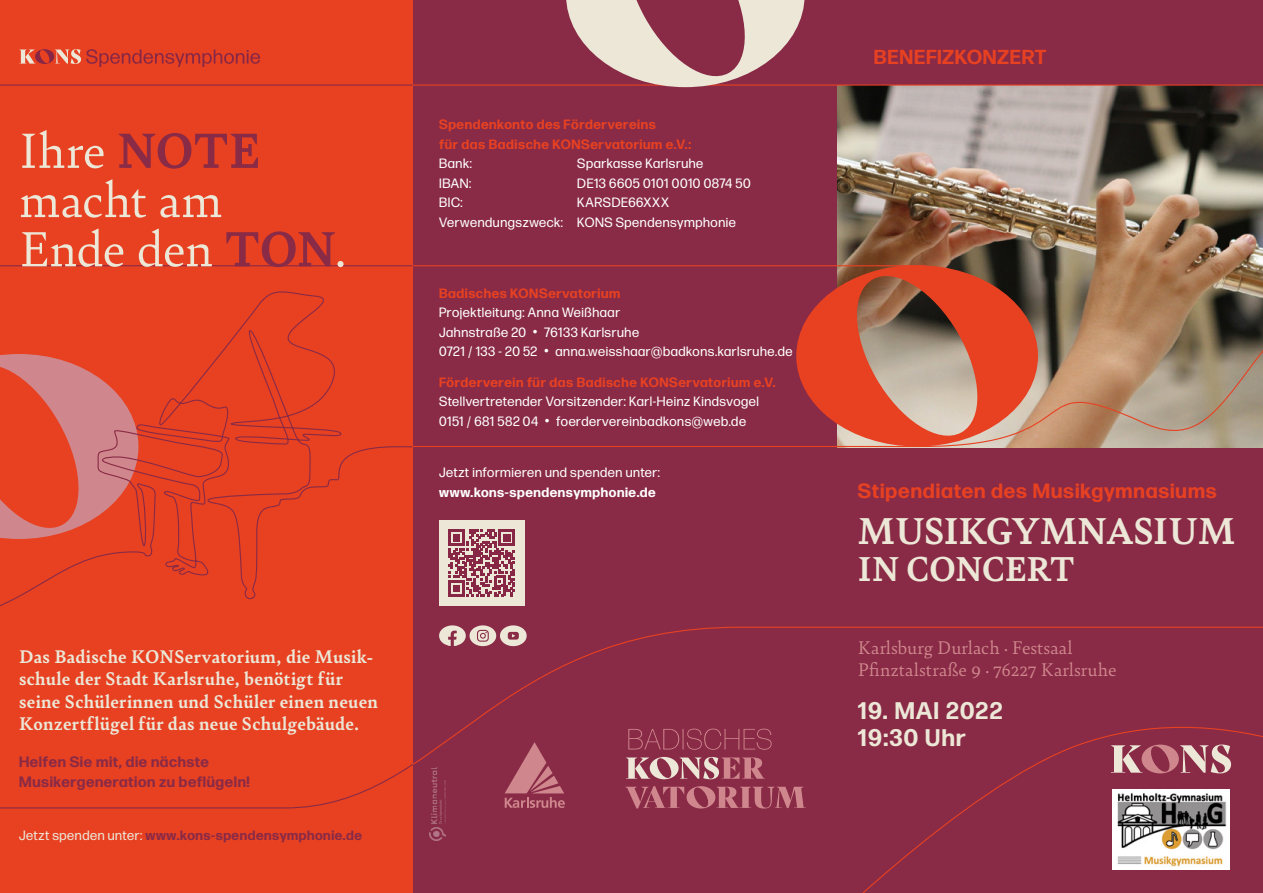
<style>
.page{position:relative;width:1263px;height:893px;background:#fff}
.page>*{position:absolute;margin:0;border:0;box-sizing:border-box;transform-origin:0 0}
.t1{font:52.5px "Bely";letter-spacing:-.005em;color:#ece7d7}
.t2{font:700 39.75px "Bely";letter-spacing:-.005em;color:#ece7d7}
.t3{font:700 36.75px "Bely";letter-spacing:-.015em;color:#ece7d7}
.t4{font:700 24px "Forma DJR Deck";letter-spacing:.05em;color:#ece7d7}
.t5{font:700 20.7px "Forma DJR Deck";letter-spacing:.045em;color:#e74122}
.BENFIZ-SEITE-1{font:700 20.25px "Forma DJR Deck";letter-spacing:.035em;color:#e74122}
.t6{font:700 19.5px/22.5px "Bely";letter-spacing:.025em;color:#ece7d7}
.t7{font:19.5px/22.5px "Bely";letter-spacing:.005em;color:#cf878d}
.t8{font:700 15px "Forma DJR Deck";letter-spacing:.04em;color:#892a46}
.t9{font:13.5px "Forma DJR Deck";letter-spacing:.04em;color:#fff}
.t10{font:700 13.5px "Forma DJR Deck";letter-spacing:.045em;color:#e74122}
.t11{font:700 13.5px "Forma DJR Deck";letter-spacing:.045em;color:#892a46}
.t12{font:700 13.5px "Forma DJR Deck";letter-spacing:.045em;color:#fff}
.s1{font-weight:700;color:#892a46}
.s2{font-weight:400;color:#ece7d7}
.s3{font-family:"Bely";font-weight:700;font-size:16.5px}
</style>
<div class="page">
<div style="left:412px;top:0;width:851px;height:893px;background:#892a46"></div>
<img style="left:838px;top:86px;width:425px;height:189px">
<svg style="left:412px;top:626px;width:851px;height:183px"></svg>
<div style="left:0;top:0;width:412px;height:893px;background:#e74122"></div>
<svg style="left:0;top:764px;width:412px;height:45px"></svg>
<svg style="left:19px;top:49px;width:241px;height:18px"></svg>
<svg style="left:800px;top:648px;width:463px;height:245px"></svg>
<svg style="left:628px;top:729px;width:144px;height:21px"></svg>
<svg style="left:626px;top:757px;width:139px;height:22px"></svg>
<svg style="left:625px;top:786px;width:181px;height:22px"></svg>
<svg style="left:505px;top:742px;width:60px;height:66px"></svg>
<hr style="left:412px;top:265px;width:513px;height:1px;background:#e74122">
<hr style="left:412px;top:84px;width:851px;height:2px;background:#e74122">
<hr style="left:0;top:84px;width:412px;height:2px;background:#892a46">
<hr style="left:0;top:265px;width:412px;height:1px;background:#892a46">
<svg style="left:0;top:291px;width:414px;height:337px"></svg>
<svg style="left:566px;top:0;width:239px;height:87px"></svg>
<svg style="left:411px;top:275px;width:852px;height:183px"></svg>
<svg style="left:796px;top:265px;width:242px;height:181px;background:#c0604b"></svg>
<div style="left:439px;top:520px;width:85px;height:85px;background:#ece7d7"></div>
<svg style="left:448px;top:530px;width:67px;height:66px"></svg>
<svg style="left:439px;top:625px;width:88px;height:21px"></svg>
<img style="left:430px;top:767px;width:16px;height:73px">
<img style="left:1113px;top:789px;width:116px;height:80px">
<p class="t1" style="left:19px;top:113px;width:243px">Ihre <span class="s1">NOTE</span></p>
<p class="t1" style="left:19px;top:162px;width:205px">macht am</p>
<p class="t1" style="left:19px;top:212px;width:328px">Ende den <span class="s1">TON</span>.</p>
<p class="t6" style="left:19px;top:644px;width:355px">Das Badische KONServatorium, die Musik&shy;schule der Stadt Karlsruhe, benötigt für</p>
<p class="t6" style="left:19px;top:689px;width:360px">seine Schülerinnen und Schüler einen neuen<br>Konzertflügel für das neue Schulgebäude.</p>
<p class="t8" style="left:19px;top:752px;width:191px">Helfen Sie mit, die nächste</p>
<p class="t8" style="left:19px;top:772px;width:232px">Musikergeneration zu beflügeln!</p>
<p class="t11" style="left:19px;top:827px;width:344px"><span class="s2">Jetzt spenden unter:</span> www.kons-spendensymphonie.de</p>
<p class="t10" style="left:439px;top:116px;width:218px">Spendenkonto des Fördervereins</p>
<p class="t10" style="left:439px;top:135px;width:254px">für das Badische KONServatorium e.V.:</p>
<p class="t9" style="left:439px;top:155px;width:34px">Bank:</p>
<p class="t9" style="left:577px;top:155px;width:128px">Sparkasse Karlsruhe</p>
<p class="t9" style="left:439px;top:175px;width:34px">IBAN:</p>
<p class="t9" style="left:577px;top:175px;width:175px">DE13 6605 0101 0010 0874 50</p>
<p class="t9" style="left:439px;top:194px;width:25px">BIC:</p>
<p class="t9" style="left:577px;top:194px;width:93px">KARSDE66XXX</p>
<p class="t9" style="left:439px;top:214px;width:298px">Verwendungszweck: KONS Spendensymphonie</p>
<p class="t10" style="left:439px;top:284px;width:183px">Badisches KONServatorium</p>
<p class="t9" style="left:439px;top:304px;width:182px">Projektleitung: Anna Weißhaar</p>
<p class="t9" style="left:439px;top:324px;width:201px">Jahnstraße 20 <span class="s3">•</span> 76133 Karlsruhe</p>
<p class="t9" style="left:439px;top:343px;width:355px">0721 / 133 - 20 52 <span class="s3">•</span> anna.weisshaar@badkons.karlsruhe.de</p>
<p class="t10" style="left:439px;top:373px;width:338px">Förderverein für das Badische KONServatorium e.V.</p>
<p class="t9" style="left:439px;top:393px;width:321px">Stellvertretender Vorsitzender: Karl-Heinz Kindsvogel</p>
<p class="t9" style="left:439px;top:413px;width:308px">0151 / 681 582 04 <span class="s3">•</span> foerdervereinbadkons@web.de</p>
<p class="t9" style="left:439px;top:464px;width:222px">Jetzt informieren und spenden unter:</p>
<p class="t12" style="left:439px;top:484px;width:218px">www.kons-spendensymphonie.de</p>
<p class="BENFIZ-SEITE-1" style="left:874px;top:44px;width:174px">BENEFIZKONZERT</p>
<p class="t5" style="left:858px;top:477px;width:360px">Stipendiaten des Musikgymnasiums</p>
<p class="t2" style="left:858px;top:502px;width:379px">MUSIKGYMNASIUM</p>
<p class="t3" style="left:858px;top:542px;width:218px">IN CONCERT</p>
<p class="t7" style="left:858px;top:635px;width:260px">Karlsburg Durlach · Festsaal<br>Pfinztalstraße 9 · 76227 Karlsruhe</p>
<p class="t4" style="left:858px;top:696px;width:146px">19. MAI 2022</p>
<p class="t4" style="left:858px;top:723px;width:109px">19:30 Uhr</p>
</div>
